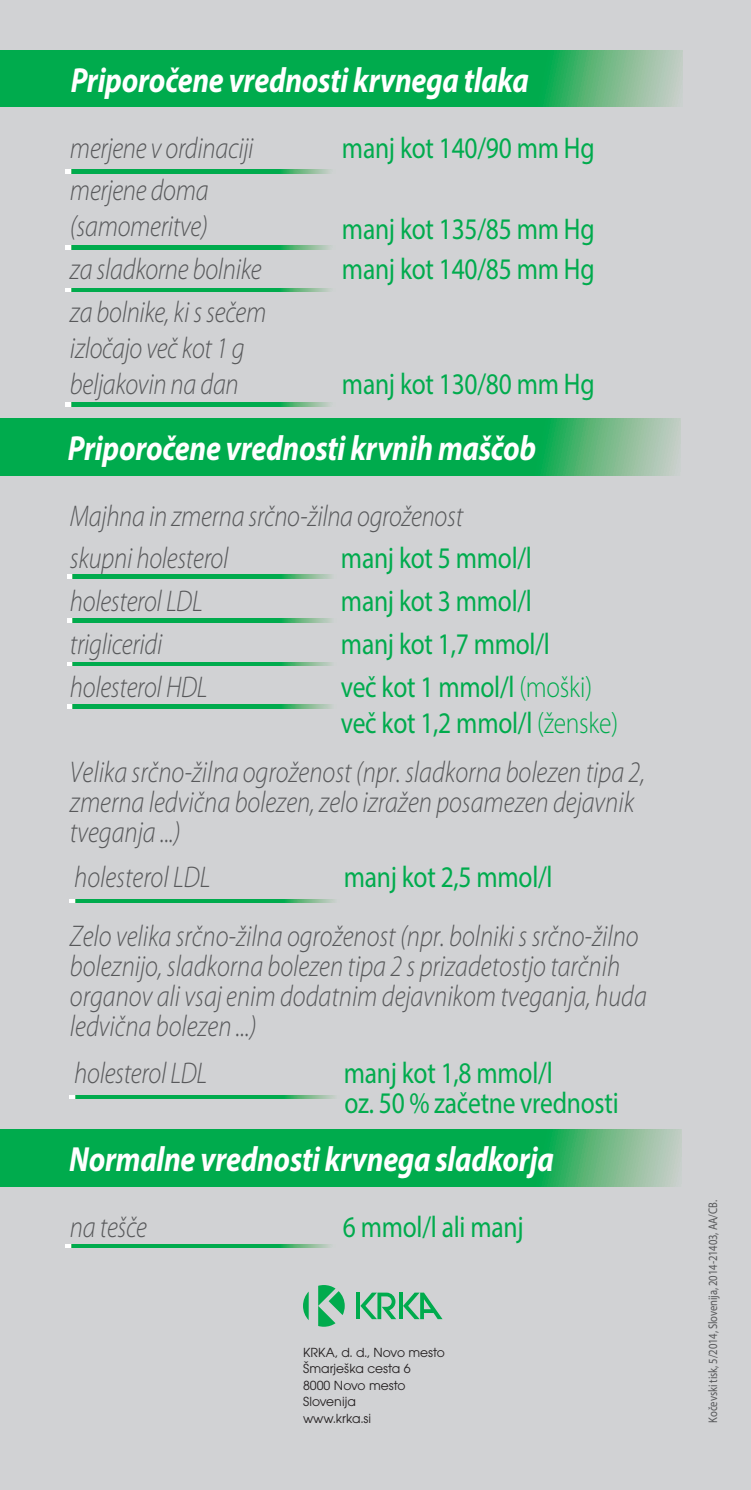
<style>
.page{position:relative;width:751px;height:1490px;background:#fff}
.page>*{position:absolute;margin:0;border:0;box-sizing:border-box;transform-origin:0 0}
.t1{font:italic 700 35px "Myriad Pro";letter-spacing:-.01em;color:#fff;scale:.85 1}
.t2{font:italic 300 30px/43px "Myriad Pro";color:#57585a;scale:.85 1}
.t3{font:30px/43px "Myriad Pro";letter-spacing:-.01em;color:#00ab4d;scale:.85 1}
.t4{font:13.75px/16.5px "Avant Gar Got Itc TEE";color:#231f20}
.t5{font:12.5px "Myriad Pro";letter-spacing:-.01em;color:#57585a;scale:.85 1}
.s1{font-weight:300}
</style>
<div class="page">
<div style="left:0;top:0;width:750px;height:1489px;background:#d1d2d4"></div>
<hr style="left:356px;top:1292px;width:4px;height:26px;background:#00ab4d">
<svg style="left:303px;top:1292px;width:5px;height:27px"></svg>
<svg style="left:318px;top:1285px;width:26px;height:41px"></svg>
<svg style="left:360px;top:1292px;width:36px;height:26px"></svg>
<svg style="left:399px;top:1292px;width:3px;height:26px"></svg>
<svg style="left:403px;top:1292px;width:39px;height:26px"></svg>
<svg style="left:0;top:50px;width:682px;height:57px"></svg>
<svg style="left:66px;top:170px;width:264px;height:3px"></svg>
<svg style="left:66px;top:288px;width:265px;height:4px"></svg>
<svg style="left:66px;top:402px;width:265px;height:4px"></svg>
<svg style="left:66px;top:245px;width:265px;height:4px"></svg>
<svg style="left:66px;top:1244px;width:265px;height:3px"></svg>
<svg style="left:0;top:1129px;width:681px;height:56px"></svg>
<svg style="left:0;top:419px;width:679px;height:56px"></svg>
<svg style="left:67px;top:575px;width:265px;height:3px"></svg>
<svg style="left:67px;top:618px;width:265px;height:4px"></svg>
<svg style="left:67px;top:662px;width:265px;height:3px"></svg>
<svg style="left:67px;top:704px;width:265px;height:4px"></svg>
<svg style="left:70px;top:899px;width:265px;height:3px"></svg>
<svg style="left:70px;top:1095px;width:265px;height:3px"></svg>
<p class="t1" style="left:71px;top:57px;width:540px">Priporočene vrednosti krvnega tlaka</p>
<p class="t3" style="left:342px;top:125px;width:298px">manj kot 140/90 mm Hg</p>
<p class="t2" style="left:70px;top:127px;width:217px;line-height:42px">merjene v ordinaciji merjene doma</p>
<p class="t2" style="left:70px;top:205px;width:232px">(samomeritve)<br>za sladkorne bolnike za bolnike, ki s sečem</p>
<p class="t2" style="left:70px;top:330px;width:207px;line-height:36px">izločajo več kot 1 g beljakovin na dan</p>
<p class="t3" style="left:342px;top:209px;width:298px;line-height:39.5px">manj kot 135/85 mm Hg manj kot 140/85 mm Hg</p>
<p class="t3" style="left:342px;top:362px;width:298px">manj kot 130/80 mm Hg</p>
<p class="t1" style="left:68px;top:425px;width:552px">Priporočene vrednosti krvnih maščob</p>
<p class="t2" style="left:70px;top:495px;width:464px">Majhna in zmerna srčno-žilna ogroženost</p>
<p class="t2" style="left:70px;top:537px;width:188px">skupni holesterol holesterol LDL trigliceridi holesterol HDL</p>
<p class="t3" style="left:341px;top:535px;width:297px">manj kot 5 mmol/l manj kot 3 mmol/l manj kot 1,7 mmol/l več kot 1 mmol/l <span class="s1">(moški)</span></p>
<p class="t3" style="left:341px;top:700px;width:327px">več kot 1,2 mmol/l <span class="s1">(ženske)</span></p>
<p class="t2" style="left:70px;top:757px;width:677px;line-height:30px">Velika srčno-žilna ogroženost (npr. sladkorna bolezen tipa 2, zmerna ledvična bolezen, zelo izražen posamezen dejavnik tveganja ...)</p>
<p class="t2" style="left:74px;top:856px;width:161px">holesterol LDL</p>
<p class="t3" style="left:343px;top:854px;width:247px">manj kot 2,5 mmol/l</p>
<p class="t2" style="left:70px;top:921px;width:680px;line-height:30px">Zelo velika srčno-žilna ogroženost (npr. bolniki s srčno-žilno boleznijo, sladkorna bolezen tipa 2 s prizadetostjo tarčnih organov ali vsaj enim dodatnim dejavnikom tveganja, huda ledvična bolezen ...)</p>
<p class="t2" style="left:74px;top:1051px;width:158px">holesterol LDL</p>
<p class="t3" style="left:343px;top:1057px;width:325px;line-height:30px">manj kot 1,8 mmol/l<br>oz. 50 % začetne vrednosti</p>
<p class="t1" style="left:69px;top:1136px;width:571px">Normalne vrednosti krvnega sladkorja</p>
<p class="t2" style="left:70px;top:1205px;width:92px">na tešče</p>
<p class="t3" style="left:342px;top:1204px;width:214px">6 mmol/l ali manj</p>
<p class="t4" style="left:303px;top:1343px;width:143px">KRKA, d. d., Novo mesto<br>Šmarješka cesta 6<br>8000 Novo mesto<br>Slovenija<br>www.krka.si</p>
<p class="t5" style="left:704px;top:1422px;width:263px;rotate:-90deg">Kočevski tisk, 5/2014, Slovenija, 2014-21403, AA/CB.</p>
</div>
